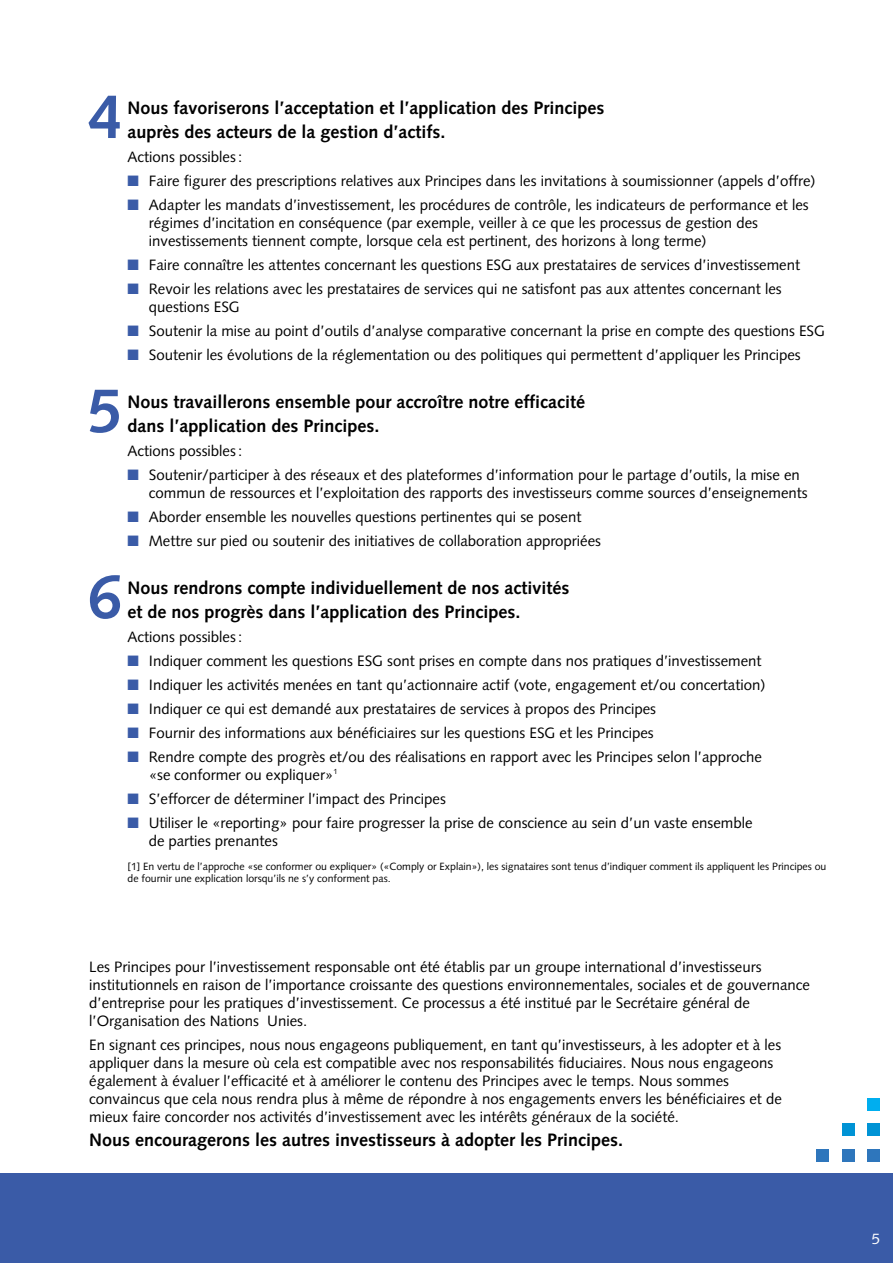
<style>
.page{position:relative;width:893px;height:1263px;background:#fff}
.page>*{position:absolute;margin:0;border:0;box-sizing:border-box;transform-origin:0 0}
.t1{font:700 61.95px "Syntax";color:#3a5ba7}
.t2{font:700 18px/24px "Syntax";color:#000}
.t3{font:15px/18px "Syntax";color:#000}
.t4{font:15px "Syntax";color:#fff}
.t5{font:10.5px/12px "Syntax";color:#000}
.s1{color:#3a5ba7}
</style>
<div class="page">
<div style="left:0;top:1174px;width:893px;height:89px;background:#3a5ba7"></div>
<div style="left:867px;top:1098px;width:13px;height:13px;background:#00aeef"></div>
<div style="left:867px;top:1123px;width:13px;height:13px;background:#0093d5"></div>
<div style="left:867px;top:1149px;width:13px;height:13px;background:#2e76bc"></div>
<div style="left:842px;top:1123px;width:13px;height:13px;background:#0093d5"></div>
<div style="left:842px;top:1149px;width:13px;height:13px;background:#2e76bc"></div>
<div style="left:816px;top:1149px;width:13px;height:13px;background:#2e76bc"></div>
<h1 class="t1" style="left:88px;top:92px;width:36px">4</h1>
<p class="t2" style="left:128px;top:97px;width:478px">Nous favoriserons l’acceptation et l’application des Principes auprès des acteurs de la gestion d’actifs.</p>
<p class="t3" style="left:128px;top:149px;width:116px">Actions possibles :</p>
<p class="t3" style="left:128px;top:173px;width:689px"><span class="s1">■</span> Faire figurer des prescriptions relatives aux Principes dans les invitations à soumissionner (appels d’offre)</p>
<p class="t3" style="left:149px;top:197px;width:661px;text-indent:-21px"><span class="s1">■</span> Adapter les mandats d’investissement, les procédures de contrôle, les indicateurs de performance et les régimes d’incitation en conséquence (par exemple, veiller à ce que les processus de gestion des investissements tiennent compte, lorsque cela est pertinent, des horizons à long terme)</p>
<p class="t3" style="left:128px;top:257px;width:674px"><span class="s1">■</span> Faire connaître les attentes concernant les questions ESG aux prestataires de services d’investissement</p>
<p class="t3" style="left:149px;top:281px;width:634px;text-indent:-21px"><span class="s1">■</span> Revoir les relations avec les prestataires de services qui ne satisfont pas aux attentes concernant les questions ESG</p>
<p class="t3" style="left:128px;top:323px;width:699px"><span class="s1">■</span> Soutenir la mise au point d’outils d’analyse comparative concernant la prise en compte des questions ESG</p>
<p class="t3" style="left:128px;top:347px;width:675px"><span class="s1">■</span> Soutenir les évolutions de la réglementation ou des politiques qui permettent d’appliquer les Principes</p>
<h1 class="t1" style="left:88px;top:386px;width:36px">5</h1>
<p class="t2" style="left:128px;top:391px;width:459px">Nous travaillerons ensemble pour accroître notre efficacité dans l’application des Principes.</p>
<p class="t3" style="left:128px;top:443px;width:116px">Actions possibles :</p>
<p class="t3" style="left:149px;top:467px;width:660px;text-indent:-21px"><span class="s1">■</span> Soutenir/participer à des réseaux et des plateformes d’information pour le partage d’outils, la mise en commun de ressources et l’exploitation des rapports des investisseurs comme sources d’enseignements</p>
<p class="t3" style="left:128px;top:509px;width:455px"><span class="s1">■</span> Aborder ensemble les nouvelles questions pertinentes qui se posent</p>
<p class="t3" style="left:128px;top:533px;width:475px"><span class="s1">■</span> Mettre sur pied ou soutenir des initiatives de collaboration appropriées</p>
<h1 class="t1" style="left:88px;top:572px;width:36px">6</h1>
<p class="t2" style="left:128px;top:577px;width:443px">Nous rendrons compte individuellement de nos activités et de nos progrès dans l’application des Principes.</p>
<p class="t3" style="left:128px;top:629px;width:116px">Actions possibles :</p>
<p class="t3" style="left:128px;top:653px;width:635px"><span class="s1">■</span> Indiquer comment les questions ESG sont prises en compte dans nos pratiques d’investissement</p>
<p class="t3" style="left:128px;top:677px;width:639px"><span class="s1">■</span> Indiquer les activités menées en tant qu’actionnaire actif (vote, engagement et/ou concertation)</p>
<p class="t3" style="left:128px;top:701px;width:530px"><span class="s1">■</span> Indiquer ce qui est demandé aux prestataires de services à propos des Principes</p>
<p class="t3" style="left:128px;top:725px;width:528px"><span class="s1">■</span> Fournir des informations aux bénéficiaires sur les questions ESG et les Principes</p>
<p class="t3" style="left:149px;top:749px;width:615px;text-indent:-21px"><span class="s1">■</span> Rendre compte des progrès et/ou des réalisations en rapport avec les Principes selon l’approche «se conformer ou expliquer»<sup>1</sup></p>
<p class="t3" style="left:128px;top:791px;width:320px"><span class="s1">■</span> S’efforcer de déterminer l’impact des Principes</p>
<p class="t3" style="left:149px;top:815px;width:605px;text-indent:-21px"><span class="s1">■</span> Utiliser le «reporting» pour faire progresser la prise de conscience au sein d’un vaste ensemble de parties prenantes</p>
<p class="t5" style="left:128px;top:861px;width:700px">[1] En vertu de l’approche «se conformer ou expliquer» («Comply or Explain»), les signataires sont tenus d’indiquer comment ils appliquent les Principes ou de fournir une explication lorsqu’ils ne s’y conforment pas.</p>
<p class="t3" style="left:89px;top:959px;width:722px">Les Principes pour l’investissement responsable ont été établis par un groupe international d’investisseurs institutionnels en raison de l’importance croissante des questions environnementales, sociales et de gouvernance d’entreprise pour les pratiques d’investissement. Ce processus a été institué par le Secrétaire général de l’Organisation des Nations Unies.</p>
<p class="t3" style="left:89px;top:1037px;width:694px">En signant ces principes, nous nous engageons publiquement, en tant qu’investisseurs, à les adopter et à les appliquer dans la mesure où cela est compatible avec nos responsabilités fiduciaires. Nous nous engageons également à évaluer l’efficacité et à améliorer le contenu des Principes avec le temps. Nous sommes convaincus que cela nous rendra plus à même de répondre à nos engagements envers les bénéficiaires et de mieux faire concorder nos activités d’investissement avec les intérêts généraux de la société.</p>
<p class="t2" style="left:89px;top:1129px;width:535px">Nous encouragerons les autres investisseurs à adopter les Principes.</p>
<p class="t4" style="left:872px;top:1232px;width:10px">5</p>
</div>
